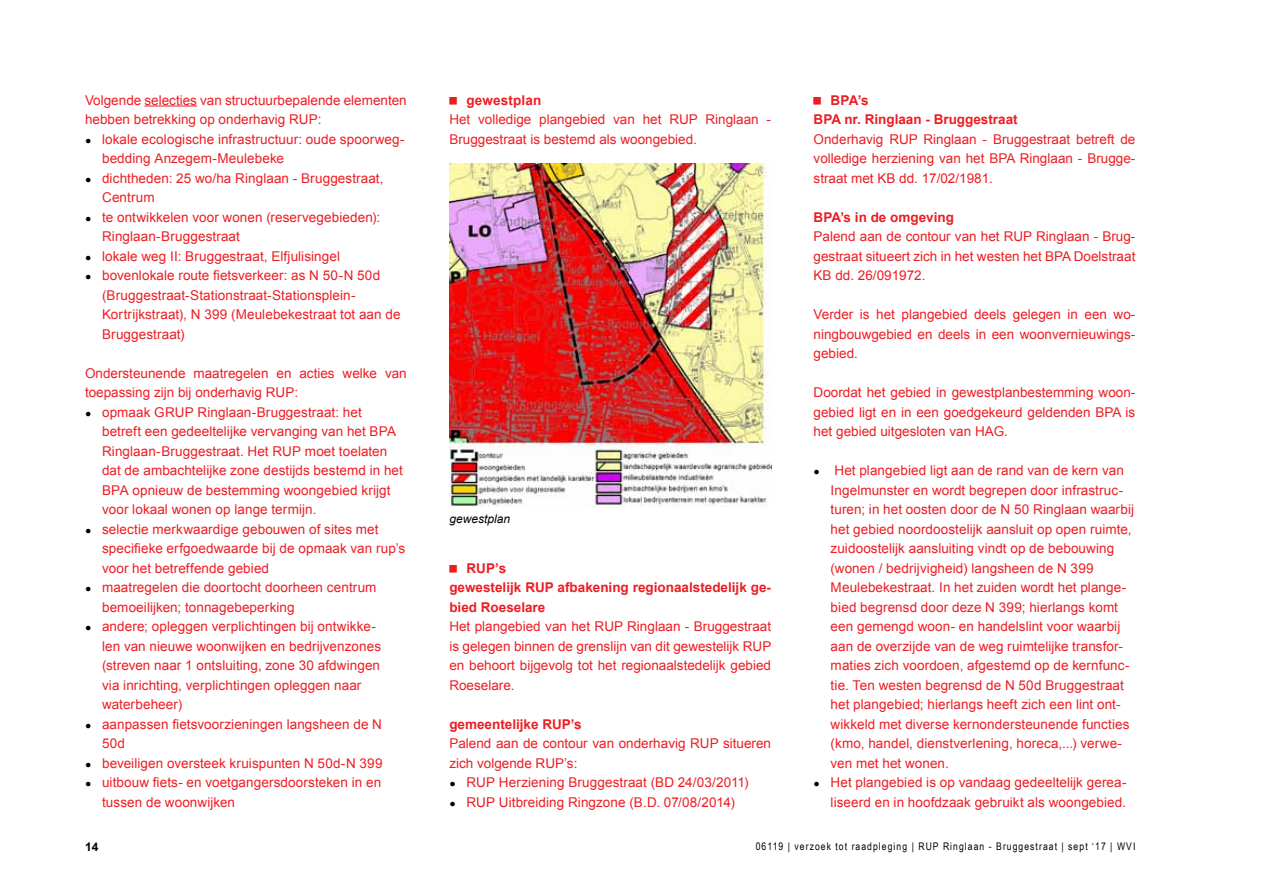
<style>
.page{position:relative;width:1263px;height:893px;background:#fff}
.page>*{position:absolute;margin:0;border:0;box-sizing:border-box;transform-origin:0 0}
.t1{font:13.5px/19.5px "Arial";letter-spacing:.005em;color:#ed1d24}
.t2{font:700 13.5px/19.5px "Arial";color:#ed1d24}
.t3{font:italic 12px "Arial";color:#000}
.t4{font:700 12px "Arial";color:#000}
.t5{font:10.5px "Arial Narrow";letter-spacing:.1em;color:#000}
.s1{font-weight:700;font-size:10.5px;color:#000}
</style>
<div class="page">
<hr style="left:144px;top:106px;width:53px;height:1px;background:#ed1d24">
<img style="left:449px;top:163px;width:322px;height:344px">
<p class="t1" style="left:85px;top:90px;width:323px">Volgende selecties van structuurbepalende elementen hebben betrekking op onderhavig RUP:</p>
<p class="t1" style="left:102px;top:129px;width:304px;text-indent:-17px"><span class="s1">●</span> lokale ecologische infrastructuur: oude spoorweg&shy;bedding Anzegem-Meulebeke</p>
<p class="t1" style="left:102px;top:168px;width:283px;text-indent:-17px"><span class="s1">●</span> dichtheden: 25 wo/ha Ringlaan - Bruggestraat,<br>Centrum</p>
<p class="t1" style="left:102px;top:207px;width:280px;text-indent:-17px"><span class="s1">●</span> te ontwikkelen voor wonen (reservegebieden):<br>Ringlaan-Bruggestraat</p>
<p class="t1" style="left:85px;top:246px;width:257px"><span class="s1">●</span> lokale weg II : Bruggestraat, Elfjulisingel</p>
<p class="t1" style="left:102px;top:266px;width:300px;text-indent:-17px"><span class="s1">●</span> bovenlokale route fietsverkeer: as N 50-N 50d (Bruggestraat-Stationstraat-Stationsplein-Kortrijkstraat), N 399 (Meulebekestraat tot aan de Bruggestraat)</p>
<p class="t1" style="left:85px;top:363px;width:323px">Ondersteunende maatregelen en acties welke van toepassing zijn bij onderhavig RUP:</p>
<p class="t1" style="left:102px;top:402px;width:302px;text-indent:-17px"><span class="s1">●</span> opmaak GRUP Ringlaan-Bruggestraat: het betreft een gedeeltelijke vervanging van het BPA Ringlaan-Bruggestraat. Het RUP moet toelaten dat de ambachtelijke zone destijds bestemd in het BPA opnieuw de bestemming woongebied krijgt voor lokaal wonen op lange termijn.</p>
<p class="t1" style="left:102px;top:519px;width:305px;text-indent:-17px"><span class="s1">●</span> selectie merkwaardige gebouwen of sites met specifieke erfgoedwaarde bij de opmaak van rup’s voor het betreffende gebied</p>
<p class="t1" style="left:102px;top:578px;width:276px;text-indent:-17px"><span class="s1">●</span> maatregelen die doortocht doorheen centrum bemoeilijken; tonnagebeperking</p>
<p class="t1" style="left:102px;top:617px;width:281px;text-indent:-17px"><span class="s1">●</span> andere; opleggen verplichtingen bij ontwikke&shy;len van nieuwe woonwijken en bedrijvenzones (streven naar 1 ontsluiting, zone 30 afdwingen via inrichting, verplichtingen opleggen naar waterbeheer)</p>
<p class="t1" style="left:102px;top:714px;width:281px;text-indent:-17px"><span class="s1">●</span> aanpassen fietsvoorzieningen langsheen de N<br>50d</p>
<p class="t1" style="left:85px;top:753px;width:299px"><span class="s1">●</span> beveiligen oversteek kruispunten N 50d-N 399</p>
<p class="t1" style="left:102px;top:773px;width:281px;text-indent:-17px"><span class="s1">●</span> uitbouw fiets- en voetgangersdoorsteken in en tussen de woonwijken</p>
<p class="t2" style="left:466px;top:90px;width:77px">gewestplan</p>
<p class="t1" style="left:449px;top:110px;width:323px">Het volledige plangebied van het RUP Ringlaan -<br>Bruggestraat is bestemd als woongebied.</p>
<p class="t3" style="left:449px;top:511px;width:62px">gewestplan</p>
<p class="t2" style="left:466px;top:558px;width:11px">RUP</p>
<p class="t2" style="left:449px;top:558px;width:86px;text-indent:46px">’s gewestelijk RUP</p>
<p class="t2" style="left:558px;top:578px;width:215px">afbakening regionaalstedelijk ge-</p>
<p class="t2" style="left:449px;top:597px;width:98px">bied Roeselare</p>
<p class="t1" style="left:449px;top:617px;width:323px;text-align:justify">Het plangebied van het RUP Ringlaan - Bruggestraat is gelegen binnen de grenslijn van dit gewestelijk RUP en behoort bijgevolg tot het regionaalstedelijk gebied Roeselare.</p>
<p class="t2" style="left:449px;top:714px;width:104px">gemeentelijke RUP</p>
<p class="t2" style="left:571px;top:714px;width:12px">’s</p>
<p class="t1" style="left:449px;top:734px;width:323px">Palend aan de contour van onderhavig RUP situeren zich volgende RUP’s:</p>
<p class="t1" style="left:449px;top:773px;width:301px"><span class="s1">●</span> RUP Herziening Bruggestraat (BD 24/03/2011)</p>
<p class="t1" style="left:449px;top:792px;width:287px"><span class="s1">●</span> RUP Uitbreiding Ringzone (B.D. 07/08/2014)</p>
<p class="t2" style="left:814px;top:90px;width:206px;text-indent:17px">BPA’s<br>BPA nr. Ringlaan - Bruggestraat</p>
<p class="t1" style="left:814px;top:129px;width:323px;text-align:justify">Onderhavig RUP Ringlaan - Bruggestraat betreft de volledige herziening van het BPA Ringlaan - Brugge&shy;straat met KB dd. 17/02/1981.</p>
<p class="t2" style="left:814px;top:207px;width:142px">BPA’s in de omgeving</p>
<p class="t1" style="left:814px;top:227px;width:323px;text-align:justify">Palend aan de contour van het RUP Ringlaan - Brug&shy;gestraat situeert zich in het westen het BPA Doelstraat KB dd. 26/091972.</p>
<p class="t1" style="left:814px;top:305px;width:323px;text-align:justify">Verder is het plangebied deels gelegen in een wo&shy;ningbouwgebied en deels in een woonvernieuwings&shy;gebied.</p>
<p class="t1" style="left:814px;top:383px;width:323px;text-align:justify">Doordat het gebied in gewestplanbestemming woon&shy;gebied ligt en in een goedgekeurd geldenden BPA is het gebied uitgesloten van HAG.</p>
<p class="t1" style="left:831px;top:461px;width:305px;text-indent:-17px"><span class="s1">●</span> Het plangebied ligt aan de rand van de kern van<br>I ngelmunster en wordt begrepen door infrastruc&shy;turen; in het oosten door de N 50 Ringlaan waarbij het gebied noordoostelijk aansluit op open ruimte, zuidoostelijk aansluiting vindt op de bebouwing (wonen / bedrijvigheid) langsheen de N 399<br>Meulebekestraat. I n het zuiden wordt het plange&shy;bied begrensd door deze N 399; hierlangs komt een gemengd woon- en handelslint voor waarbij aan de overzijde van de weg ruimtelijke transfor&shy;maties zich voordoen, afgestemd op de kernfunc&shy;tie. Ten westen begrensd de N 50d Bruggestraat het plangebied; hierlangs heeft zich een lint ont&shy;wikkeld met diverse kernondersteunende functies (kmo, handel, dienstverlening, horeca,...) verwe&shy;ven met het wonen.</p>
<p class="t1" style="left:814px;top:773px;width:314px;text-align:right"><span class="s1">●</span> Het plangebied is op vandaag gedeeltelijk gerea&shy;liseerd en in hoofdzaak gebruikt als woongebied.</p>
<p class="t4" style="left:85px;top:838px;width:15px">14</p>
<p class="t5" style="left:756px;top:838px;width:381px">06119 | verzoek tot raadpleging | RUP Ringlaan - Bruggestraat | sept ‘17 | WVI</p>
</div>
